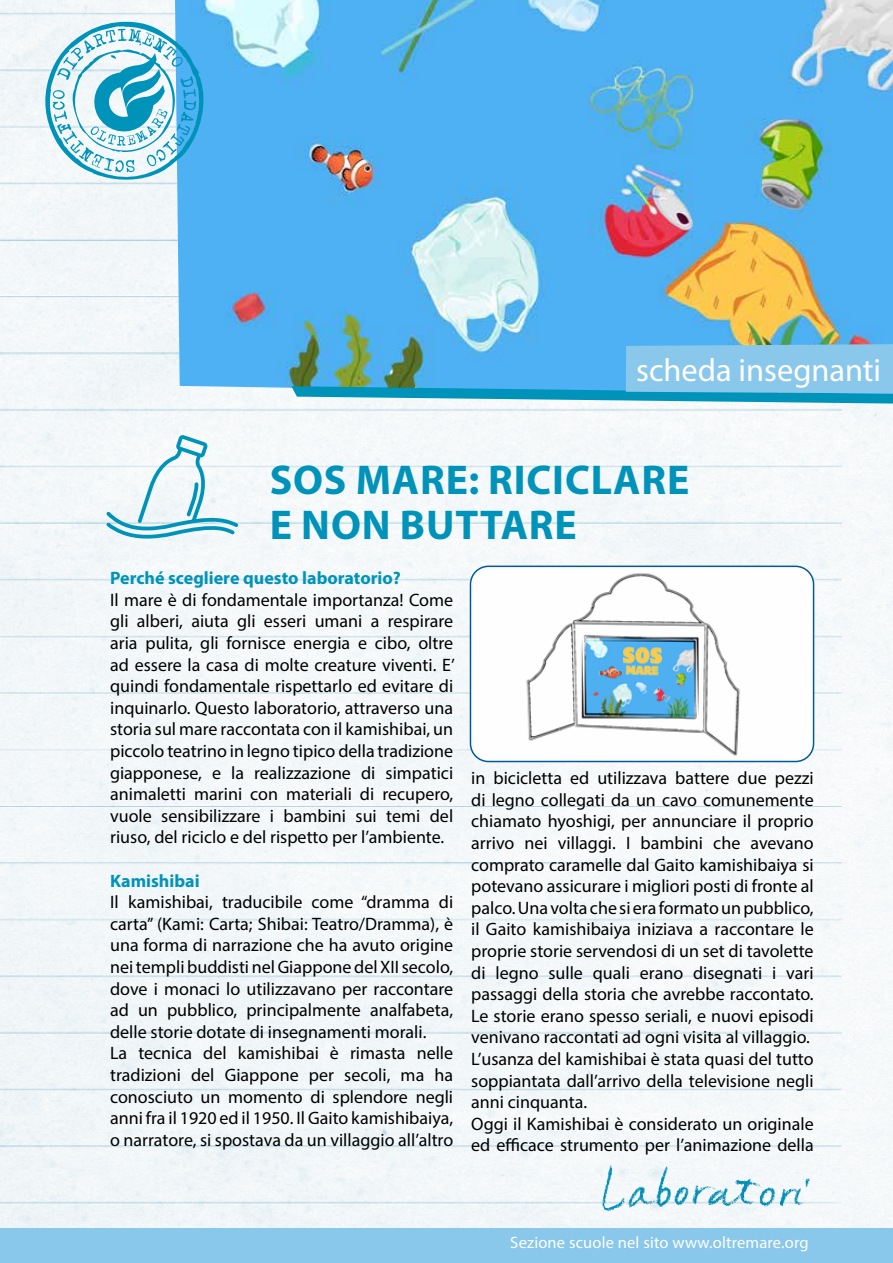
<style>
.page{position:relative;width:893px;height:1263px;background:#fff}
.page>*{position:absolute;margin:0;border:0;box-sizing:border-box;transform-origin:0 0}
.t1{font:700 41.85px/45px "Myriad Pro";letter-spacing:.02em;color:#0093ba}
.t2{font:32.4px "Myriad Pro";color:#fff}
.t3{font:18px/21.6px "Myriad Pro";color:#000}
.t4{font:700 18px "Myriad Pro";color:#0093ba}
.t5{font:16.5px "Myriad Pro";letter-spacing:.01em;color:#fff}
</style>
<div class="page">
<div style="left:0;top:0;width:893px;height:1228px;background:#f3f7f9"></div>
<div style="left:0;top:1228px;width:893px;height:35px;background:#89c8ea"></div>
<img style="left:175px;top:0;width:718px;height:398px">
<svg style="left:291px;top:344px;width:602px;height:60px;background:#63b5d7"></svg>
<img style="left:591px;top:1155px;width:248px;height:73px">
<svg style="left:42px;top:22px;width:162px;height:159px"></svg>
<img style="left:470px;top:566px;width:344px;height:195px">
<div style="left:470px;top:566px;width:344px;height:196px;border:2px solid #005a9b;border-radius:18px"></div>
<svg style="left:106px;top:435px;width:132px;height:104px"></svg>
<h2 class="t2" style="left:636px;top:351px;width:247px">scheda insegnanti</h2>
<h1 class="t1" style="left:270px;top:456px;width:421px">SOS MARE: RICICLARE<br>E NON BUTTARE</h1>
<p class="t4" style="left:110px;top:566px;width:292px">Perché scegliere questo laboratorio?</p>
<p class="t3" style="left:110px;top:589px;width:346px;text-align:justify">Il mare è di fondamentale importanza! Come gli alberi, aiuta gli esseri umani a respirare aria pulita, gli fornisce energia e cibo, oltre ad essere la casa di molte creature viventi. E’ quindi fondamentale rispettarlo ed evitare di inquinarlo. Questo laboratorio, attraverso una storia sul mare raccontata con il kamishibai, un piccolo teatrino in legno tipico della tradizione giapponese, e la realizzazione di simpatici animaletti marini con materiali di recupero, vuole sensibilizzare i bambini sui temi del riuso, del riciclo e del rispetto per l’ambiente.</p>
<p class="t4" style="left:110px;top:869px;width:91px">Kamishibai</p>
<p class="t3" style="left:110px;top:891px;width:345px">Il kamishibai, traducibile come “dramma di carta” (Kami: Carta; Shibai: Teatro/Dramma), è una forma di narrazione che ha avuto origine nei templi buddisti nel Giappone del XII secolo, dove i monaci lo utilizzavano per raccontare ad un pubblico, principalmente analfabeta, delle storie dotate di insegnamenti morali.<br>La tecnica del kamishibai è rimasta nelle tradizioni del Giappone per secoli, ma ha conosciuto un momento di splendore negli anni fra il 1920 ed il 1950. Il Gaito kamishibaiya, o narratore, si spostava da un villaggio all’altro</p>
<p class="t3" style="left:471px;top:767px;width:344px">in bicicletta ed utilizzava battere due pezzi di legno collegati da un cavo comunemente chiamato hyoshigi, per annunciare il proprio arrivo nei villaggi. I bambini che avevano comprato caramelle dal Gaito kamishibaiya si potevano assicurare i migliori posti di fronte al palco. Una volta che si era formato un pubblico, il Gaito kamishibaiya iniziava a raccontare le proprie storie servendosi di un set di tavolette di legno sulle quali erano disegnati i vari passaggi della storia che avrebbe raccontato.<br>Le storie erano spesso seriali, e nuovi episodi venivano raccontati ad ogni visita al villaggio.<br>L’usanza del kamishibai è stata quasi del tutto soppiantata dall’arrivo della televisione negli anni cinquanta.<br>Oggi il Kamishibai è considerato un originale ed efficace strumento per l’animazione della</p>
<p class="t5" style="left:510px;top:1232px;width:300px">Sezione scuole nel sito www.oltremare.org</p>
</div>
